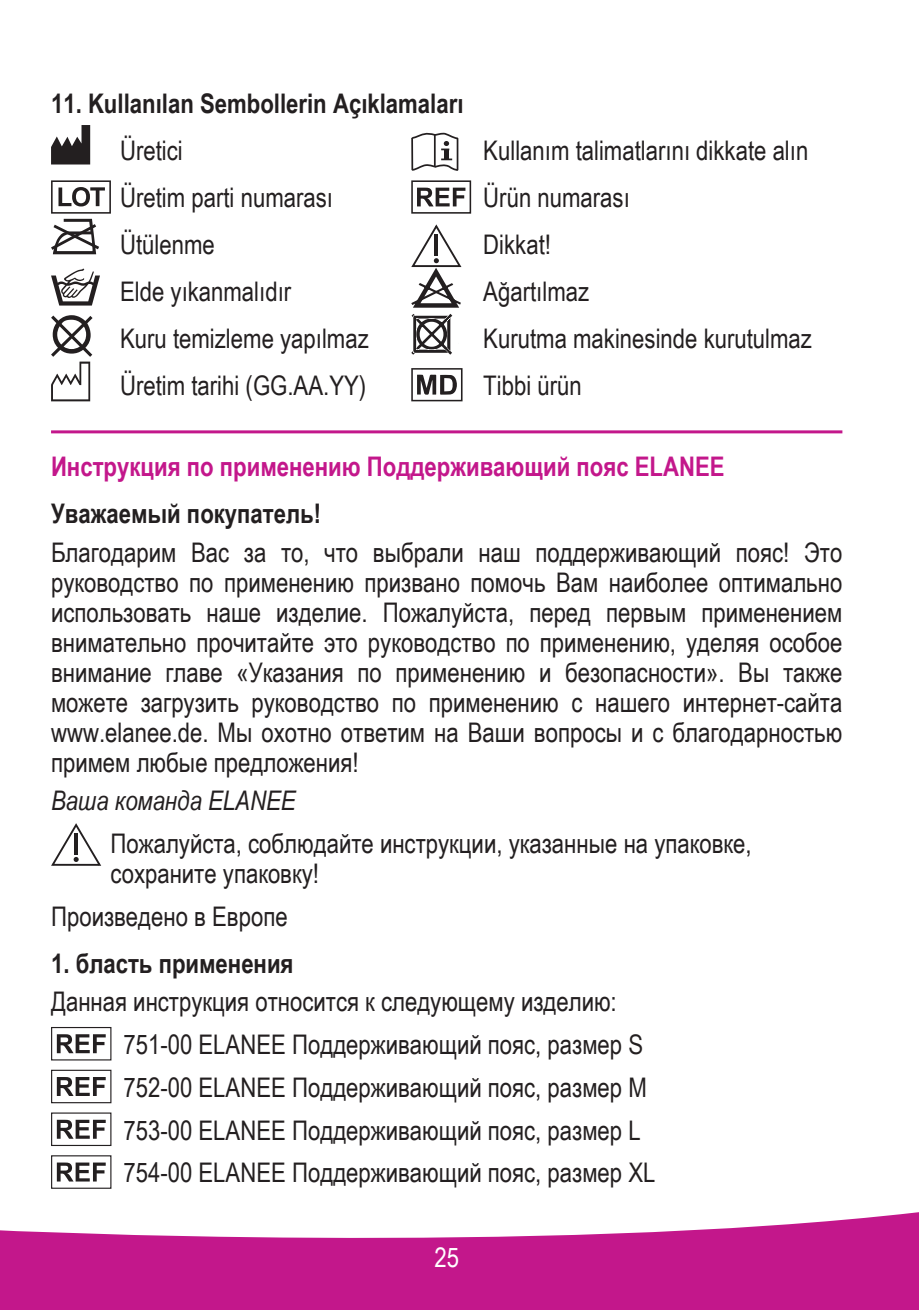
<style>
.page{position:relative;width:919px;height:1310px;background:#fff}
.page>*{position:absolute;margin:0;border:0;box-sizing:border-box;transform-origin:0 0}
.t1{font:27px/30px "Arial Narrow";color:#231f20}
.t2{font:700 27px "Arial Narrow";color:#231f20}
.t3{font:700 27px "Arial Narrow";color:#c3178b}
.t4{font:italic 27px "Arial Narrow";color:#231f20}
.t5{font:27px "Arial Narrow";color:#fff}
</style>
<div class="page">
<svg style="left:0;top:1212px;width:918px;height:98px;fill:#c3178b"></svg>
<svg style="left:51px;top:125px;width:39px;height:39px"></svg>
<svg style="left:411px;top:132px;width:48px;height:39px"></svg>
<div style="left:51px;top:180px;width:60px;height:34px;border:2px solid #231f20"></div>
<svg style="left:58px;top:187px;width:47px;height:19px"></svg>
<div style="left:411px;top:180px;width:60px;height:34px;border:2px solid #231f20"></div>
<svg style="left:417px;top:188px;width:48px;height:18px"></svg>
<svg style="left:51px;top:219px;width:48px;height:35px"></svg>
<svg style="left:51px;top:268px;width:49px;height:37px"></svg>
<svg style="left:411px;top:224px;width:51px;height:84px"></svg>
<svg style="left:411px;top:314px;width:42px;height:41px"></svg>
<svg style="left:51px;top:315px;width:42px;height:86px"></svg>
<svg style="left:411px;top:368px;width:51px;height:33px"></svg>
<hr style="left:51px;top:430px;width:791px;height:3px;background:#c3178b">
<svg style="left:51px;top:823px;width:51px;height:43px"></svg>
<hr style="left:74px;top:833px;width:4px;height:21px;background:#231f20">
<div style="left:51px;top:1027px;width:60px;height:33px;border:1px solid #231f20"></div>
<svg style="left:57px;top:1034px;width:49px;height:19px"></svg>
<div style="left:51px;top:1069px;width:60px;height:34px;border:1px solid #231f20"></div>
<svg style="left:57px;top:1077px;width:49px;height:19px"></svg>
<div style="left:51px;top:1112px;width:60px;height:34px;border:1px solid #231f20"></div>
<svg style="left:57px;top:1119px;width:49px;height:19px"></svg>
<svg style="left:57px;top:1162px;width:49px;height:19px"></svg>
<p class="t2" style="left:51px;top:83px;width:414px">11. Kullanılan Sembollerin Açıklamaları</p>
<p class="t1" style="left:120px;top:135px;width:64px">Üretici</p>
<p class="t1" style="left:483px;top:135px;width:326px">Kullanım talimatlarını dikkate alın</p>
<p class="t1" style="left:120px;top:182px;width:214px">Üretim parti numarası</p>
<p class="t1" style="left:483px;top:182px;width:148px">Ürün numarası</p>
<p class="t1" style="left:120px;top:229px;width:96px">Ütülenme</p>
<p class="t1" style="left:483px;top:229px;width:69px">Dikkat!</p>
<p class="t1" style="left:120px;top:276px;width:173px">Elde yıkanmalıdır</p>
<p class="t1" style="left:483px;top:276px;width:107px">Ağartılmaz</p>
<p class="t1" style="left:120px;top:323px;width:250px">Kuru temizleme yapılmaz</p>
<p class="t1" style="left:483px;top:323px;width:330px">Kurutma makinesinde kurutulmaz</p>
<p class="t1" style="left:120px;top:370px;width:248px">Üretim tarihi (GG.AA.YY)</p>
<p class="t1" style="left:483px;top:370px;width:100px">Tibbi ürün</p>
<p class="t3" style="left:51px;top:446px;width:675px">Инструкция по применению Поддерживающий пояс ELANEE</p>
<p class="t2" style="left:51px;top:493px;width:271px">Уважаемый покупатель!</p>
<p class="t1" style="left:51px;top:536px;width:792px;text-align:justify">Благодарим Вас за то, что выбрали наш поддерживающий пояс! Это руководство по применению призвано помочь Вам наиболее оптимально использовать наше изделие. Пожалуйста, перед первым применением внимательно прочитайте это руководство по применению, уделяя особое внимание главе «Указания по применению и безопасности». Вы также можете загрузить руководство по применению с нашего интернет-сайта www.elanee.de. Мы охотно ответим на Ваши вопросы и с благодарностью примем любые предложения!</p>
<p class="t4" style="left:51px;top:782px;width:246px">Ваша команда ELANEE</p>
<p class="t1" style="left:111px;top:827px;width:642px">Пожалуйста, соблюдайте инструкции, указанные на упаковке, сохраните упаковку!</p>
<p class="t1" style="left:51px;top:900px;width:238px">Произведено в Европе</p>
<p class="t2" style="left:51px;top:943px;width:244px">1. бласть применения</p>
<p class="t1" style="left:123px;top:979px;width:533px;line-height:42.9px;text-indent:-72px">Данная инструкция относится к следующему изделию:<br>751-00 ELANEE Поддерживающий пояс, размер S 752-00 ELANEE Поддерживающий пояс, размер M 753-00 ELANEE Поддерживающий пояс, размер L 754-00 ELANEE Поддерживающий пояс, размер XL</p>
<p class="t5" style="left:434px;top:1237px;width:26px">25</p>
</div>
